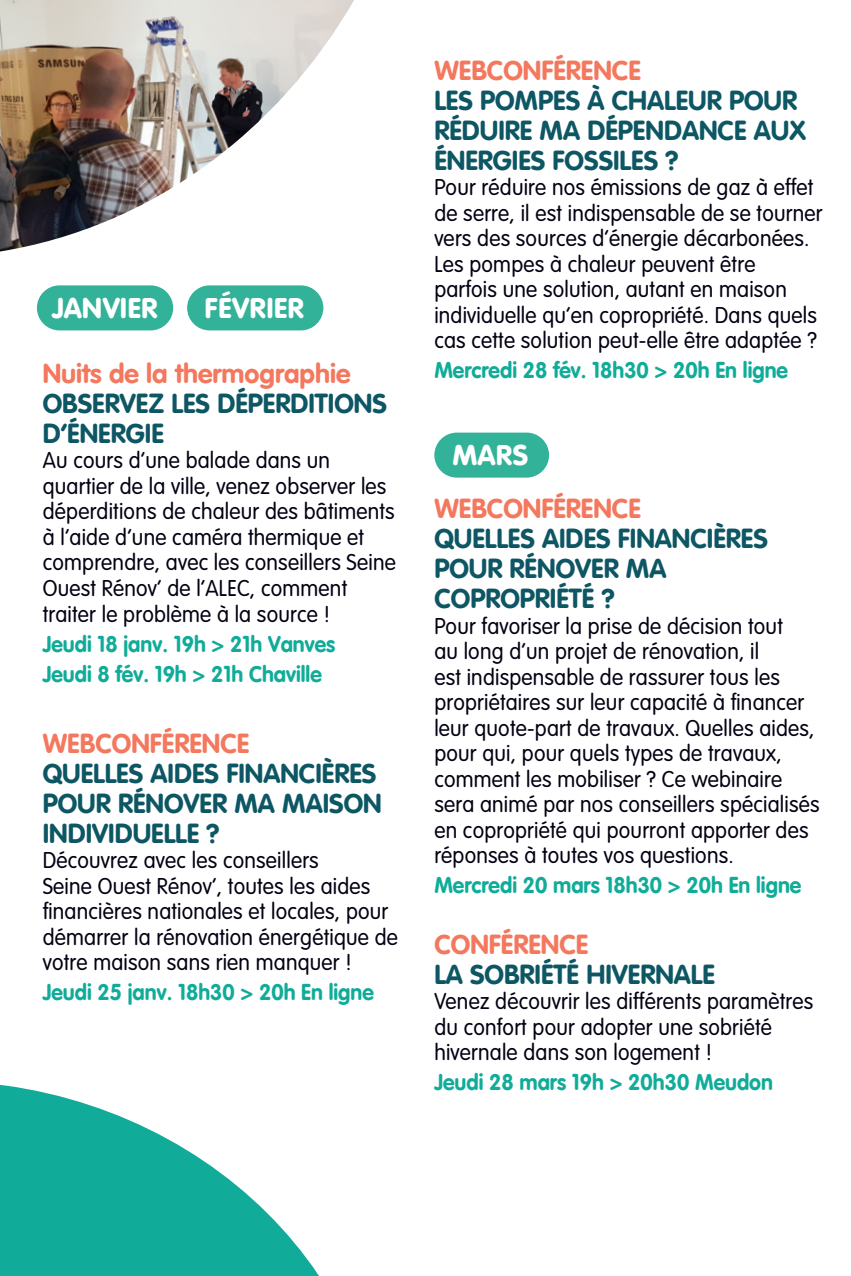
<style>
.page{position:relative;width:851px;height:1276px;background:#fff}
.page>*{position:absolute;margin:0;border:0;box-sizing:border-box;transform-origin:0 0}
.t1{font:30px "VAG Rundschrift D";color:#fff}
.t2{font:27px/30px "VAG Rounded Bold";color:#0d5664}
.t3{font:27px "VAG Rounded Bold";color:#f3785d}
.t4{font:300 22.5px/25.5px "VAG Rounded Std";letter-spacing:.01em;color:#050113;scale:.95 1}
.t5{font:22.5px "VAG Rounded Bold";color:#10ac99;scale:.95 1}
</style>
<div class="page">
<img style="left:0;top:0;width:354px;height:251px">
<div style="left:37px;top:285px;width:136px;height:45px;background:#32b298;border-radius:23px"></div>
<div style="left:187px;top:285px;width:136px;height:45px;background:#32b298;border-radius:23px"></div>
<div style="left:434px;top:432px;width:115px;height:45px;background:#32b298;border-radius:23px"></div>
<svg style="left:0;top:1084px;width:319px;height:192px;fill:#10ac99"></svg>
<p class="t1" style="left:52px;top:290px;width:108px">JANVIER</p>
<p class="t1" style="left:204px;top:290px;width:102px">FÉVRIER</p>
<p class="t3" style="left:43px;top:357px;width:309px">Nuits de la thermographie</p>
<p class="t2" style="left:43px;top:388px;width:345px">OBSERVEZ LES DÉPERDITIONS<br>D’ÉNERGIE</p>
<p class="t4" style="left:43px;top:448px;width:373px">Au cours d’une balade dans un quartier de la ville, venez observer les déperditions de chaleur des bâtiments à l’aide d’une caméra thermique et comprendre, avec les conseillers Seine Ouest Rénov’ de l’ALEC, comment traiter le problème à la source !</p>
<p class="t5" style="left:43px;top:631px;width:309px">Jeudi 18 janv. 19h &gt; 21h Vanves</p>
<p class="t5" style="left:43px;top:661px;width:295px">Jeudi 8 fév. 19h &gt; 21h Chaville</p>
<p class="t3" style="left:43px;top:727px;width:208px">WEBCONFÉRENCE</p>
<p class="t2" style="left:43px;top:758px;width:335px">QUELLES AIDES FINANCIÈRES</p>
<p class="t2" style="left:43px;top:788px;width:340px">POUR RÉNOVER MA MAISON<br>INDIVIDUELLE ?</p>
<p class="t4" style="left:43px;top:848px;width:375px">Découvrez avec les conseillers<br>Seine Ouest Rénov’, toutes les aides financières nationales et locales, pour démarrer la rénovation énergétique de votre maison sans rien manquer !</p>
<p class="t5" style="left:43px;top:979px;width:350px">Jeudi 25 janv. 18h30 &gt; 20h En ligne</p>
<p class="t3" style="left:434px;top:54px;width:208px">WEBCONFÉRENCE</p>
<p class="t2" style="left:434px;top:85px;width:373px">LES POMPES À CHALEUR POUR<br>RÉDUIRE MA DÉPENDANCE AUX<br>ÉNERGIES FOSSILES ?</p>
<p class="t4" style="left:434px;top:175px;width:410px">Pour réduire nos émissions de gaz à effet de serre, il est indispensable de se tourner vers des sources d’énergie décarbonées.<br>Les pompes à chaleur peuvent être parfois une solution, autant en maison individuelle qu’en copropriété. Dans quels cas cette solution peut-elle être adaptée ?</p>
<p class="t5" style="left:434px;top:357px;width:374px">Mercredi 28 fév. 18h30 &gt; 20h En ligne</p>
<p class="t1" style="left:453px;top:437px;width:77px">MARS</p>
<p class="t3" style="left:434px;top:493px;width:208px">WEBCONFÉRENCE</p>
<p class="t2" style="left:434px;top:523px;width:335px">QUELLES AIDES FINANCIÈRES</p>
<p class="t2" style="left:434px;top:553px;width:233px">POUR RÉNOVER MA<br>COPROPRIÉTÉ ?</p>
<p class="t4" style="left:434px;top:614px;width:407px">Pour favoriser la prise de décision tout<br>au long d’un projet de rénovation, il<br>est indispensable de rassurer tous les propriétaires sur leur capacité à financer leur quote-part de travaux. Quelles aides, pour qui, pour quels types de travaux, comment les mobiliser ? Ce webinaire sera animé par nos conseillers spécialisés en copropriété qui pourront apporter des réponses à toutes vos questions.</p>
<p class="t5" style="left:434px;top:872px;width:388px">Mercredi 20 mars 18h30 &gt; 20h En ligne</p>
<p class="t3" style="left:434px;top:928px;width:155px">CONFÉRENCE</p>
<p class="t2" style="left:434px;top:959px;width:282px">LA SOBRIÉTÉ HIVERNALE</p>
<p class="t4" style="left:434px;top:989px;width:400px">Venez découvrir les différents paramètres du confort pour adopter une sobriété hivernale dans son logement !</p>
<p class="t5" style="left:434px;top:1069px;width:358px">Jeudi 28 mars 19h &gt; 20h30 Meudon</p>
</div>
